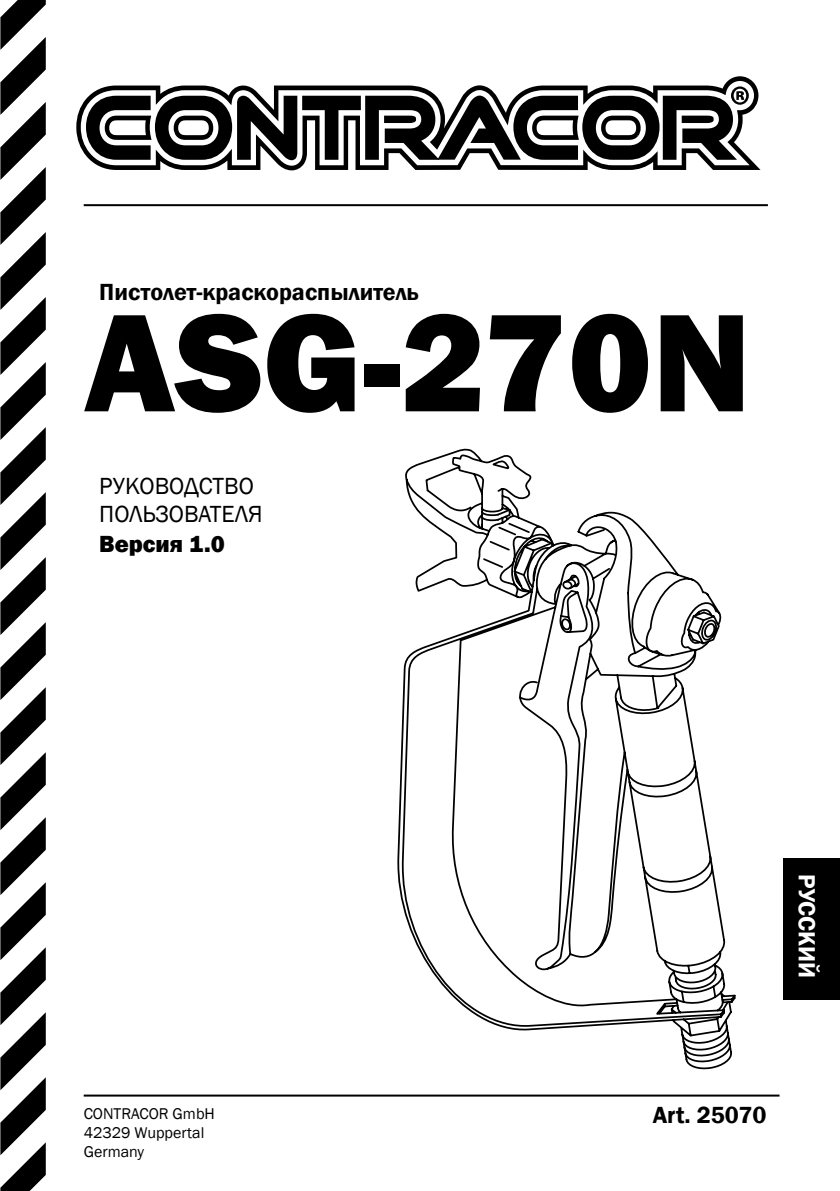
<style>
.page{position:relative;width:840px;height:1191px;background:#fff}
.page>*{position:absolute;margin:0;border:0;box-sizing:border-box;transform-origin:0 0}
.t1{font:800 144px "Franklin Gothic";color:#000}
.t2{font:600 24px "Franklin Gothic";color:#000}
.t3{font:24px/28.8px "Franklin Gothic";color:#000}
.t4{font:800 24px "Franklin Gothic";color:#000}
.t5{font:600 24px "Franklin Gothic";color:#fff}
.t6{font:16px/19.2px "Franklin Gothic";color:#000}
</style>
<div class="page">
<div style="left:782px;top:857px;width:57px;height:142px;background:#000"></div>
<hr style="left:84px;top:1094px;width:695px;height:2px;background:#000">
<hr style="left:84px;top:204px;width:683px;height:2px;background:#000">
<svg style="left:0;top:0;width:46px;height:1191px"></svg>
<svg style="left:76px;top:76px;width:684px;height:94px"></svg>
<svg style="left:397px;top:449px;width:338px;height:620px"></svg>
<p class="t2" style="left:99px;top:277px;width:321px">Пистолет-краскораспылитель</p>
<h1 class="t1" style="left:84px;top:270px;width:668px">ASG-270N</h1>
<p class="t3" style="left:99px;top:472px;width:165px">РУКОВОДСТВО<br>ПОЛЬЗОВАТЕЛЯ</p>
<p class="t4" style="left:99px;top:528px;width:127px">Версия 1.0</p>
<p class="t5" style="left:821px;top:874px;width:106px;rotate:90deg">РУССКИЙ</p>
<p class="t6" style="left:84px;top:1104px;width:133px">CONTRACOR GmbH<br>42329 Wuppertal<br>Germany</p>
<p class="t2" style="left:652px;top:1100px;width:115px">Art. 25070</p>
</div>
